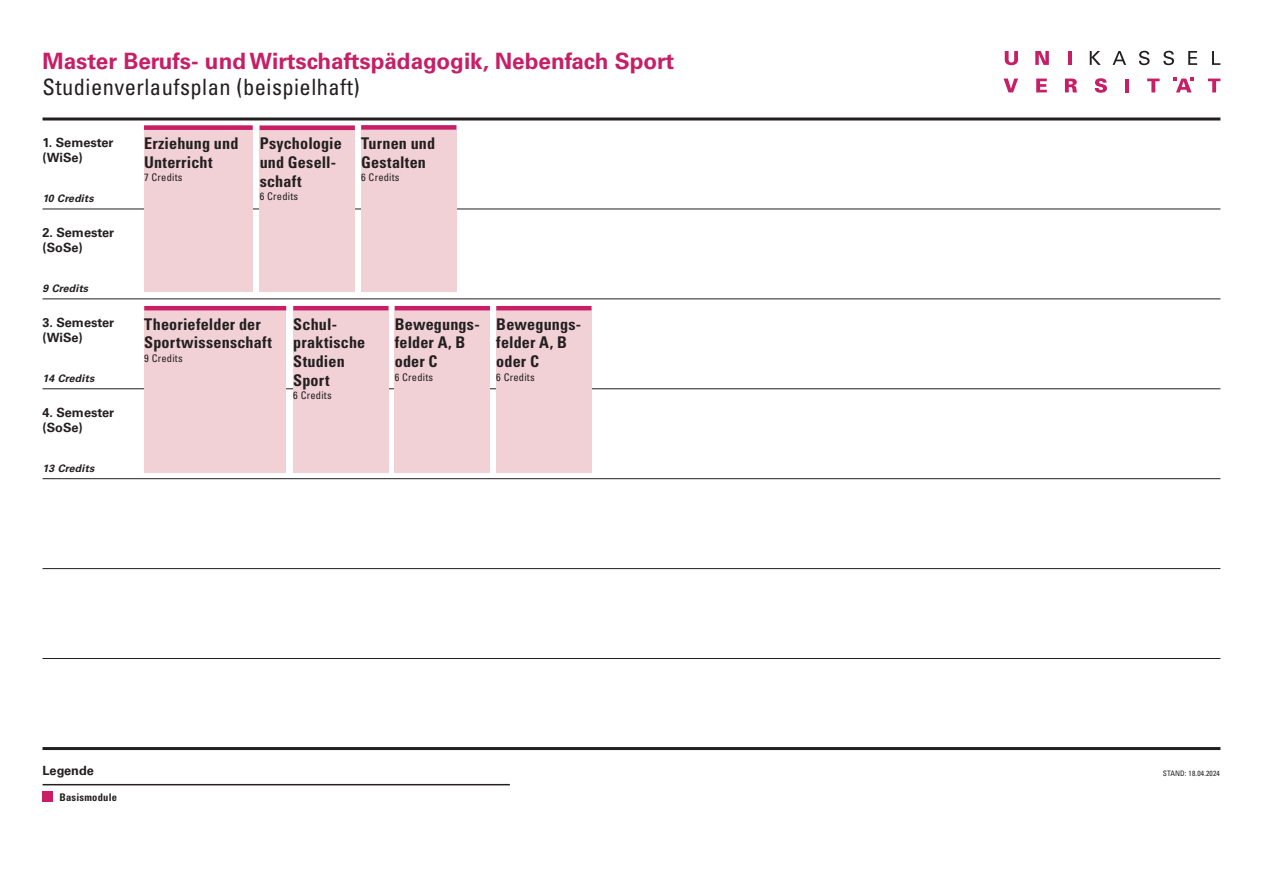
<style>
.page{position:relative;width:1263px;height:893px;background:#fff}
.page>*{position:absolute;margin:0;border:0;box-sizing:border-box;transform-origin:0 0}
.Überschrift{font:700 22.5px "Univers LT Std";color:#c71e66}
.Unterzeile{font:condensed 22.5px "Univers LT Std";letter-spacing:.02em;color:#231f20}
.Modul-Rot{font:700 condensed 16.2px/18.8px "Univers LT Std";letter-spacing:.01em;color:#231f20}
.Zwischenüberschrfit{font:700 12.75px/15.3px "Univers LT Std";color:#231f20}
.SWS{font:700 12.75px/15.3px "Univers LT Std";color:#231f20}
.SWS-2{font:condensed 10.5px "Univers LT Std";letter-spacing:.02em;color:#231f20}
.SWS-3{font:italic 700 10.5px "Univers LT Std";letter-spacing:.02em;color:#231f20}
.Text{font:700 condensed 10.5px "Univers LT Std";letter-spacing:.02em;color:#231f20}
.Text-2{font:condensed 7.5px "Univers LT Std";letter-spacing:.02em;color:#231f20}
</style>
<div class="page">
<svg style="left:1090px;top:51px;width:11px;height:14px"></svg>
<svg style="left:1112px;top:51px;width:14px;height:14px"></svg>
<svg style="left:1139px;top:51px;width:10px;height:14px"></svg>
<svg style="left:1163px;top:51px;width:11px;height:14px"></svg>
<svg style="left:1188px;top:51px;width:9px;height:14px"></svg>
<svg style="left:1212px;top:51px;width:8px;height:14px"></svg>
<svg style="left:1003px;top:79px;width:15px;height:13px"></svg>
<svg style="left:1036px;top:79px;width:11px;height:13px"></svg>
<svg style="left:1065px;top:79px;width:12px;height:13px"></svg>
<svg style="left:1095px;top:78px;width:12px;height:15px"></svg>
<hr style="left:1125px;top:79px;width:4px;height:13px;background:#c71e66">
<svg style="left:1147px;top:79px;width:12px;height:13px"></svg>
<svg style="left:1208px;top:79px;width:12px;height:13px"></svg>
<svg style="left:1005px;top:51px;width:13px;height:14px"></svg>
<svg style="left:1035px;top:51px;width:14px;height:14px"></svg>
<hr style="left:1068px;top:51px;width:4px;height:14px;background:#c71e66">
<svg style="left:1173px;top:77px;width:21px;height:15px"></svg>
<hr style="left:43px;top:747px;width:1177px;height:3px;background:#231f20">
<hr style="left:43px;top:209px;width:1177px;height:1px;background:#231f20">
<hr style="left:43px;top:298px;width:1177px;height:1px;background:#231f20">
<hr style="left:43px;top:658px;width:1177px;height:1px;background:#231f20">
<hr style="left:43px;top:568px;width:1177px;height:1px;background:#231f20">
<hr style="left:43px;top:478px;width:1177px;height:1px;background:#231f20">
<hr style="left:43px;top:388px;width:1177px;height:1px;background:#231f20">
<hr style="left:43px;top:117px;width:1177px;height:3px;background:#231f20">
<hr style="left:43px;top:784px;width:467px;height:1px;background:#231f20">
<div style="left:43px;top:791px;width:10px;height:11px;background:#c71e66"></div>
<div style="left:260px;top:126px;width:95px;height:166px;background:#f1d1d5"></div>
<hr style="left:260px;top:126px;width:95px;height:4px;background:#c71e66">
<div style="left:144px;top:125px;width:109px;height:167px;background:#f1d1d5"></div>
<div style="left:144px;top:125px;width:109px;height:5px;background:#c71e66"></div>
<div style="left:361px;top:125px;width:95px;height:167px;background:#f1d1d5"></div>
<div style="left:361px;top:125px;width:95px;height:5px;background:#c71e66"></div>
<div style="left:144px;top:306px;width:142px;height:166px;background:#f1d1d5"></div>
<hr style="left:144px;top:306px;width:142px;height:4px;background:#c71e66">
<div style="left:293px;top:306px;width:95px;height:166px;background:#f1d1d5"></div>
<hr style="left:293px;top:306px;width:95px;height:4px;background:#c71e66">
<div style="left:395px;top:306px;width:95px;height:166px;background:#f1d1d5"></div>
<hr style="left:395px;top:306px;width:95px;height:4px;background:#c71e66">
<div style="left:496px;top:306px;width:95px;height:166px;background:#f1d1d5"></div>
<hr style="left:496px;top:306px;width:95px;height:4px;background:#c71e66">
<h1 class="Überschrift" style="left:43px;top:48px;width:633px">Master Berufs- und Wirtschaftspädagogik, Nebenfach Sport</h1>
<p class="Unterzeile" style="left:43px;top:73px;width:319px">Studienverlaufsplan (beispielhaft)</p>
<h2 class="Modul-Rot" style="left:260px;top:134px;width:84px">Psychologie und Gesell&shy;schaft</h2>
<p class="SWS-2" style="left:260px;top:190px;width:40px">6 Credits</p>
<h2 class="Modul-Rot" style="left:361px;top:134px;width:76px">Turnen und<br>Gestalten</h2>
<p class="SWS-2" style="left:361px;top:171px;width:40px">6 Credits</p>
<h2 class="Modul-Rot" style="left:144px;top:134px;width:96px">Erziehung und<br>Unterricht</h2>
<p class="SWS-2" style="left:144px;top:171px;width:40px">7 Credits</p>
<p class="Zwischenüberschrfit" style="left:43px;top:135px;width:73px">1. Semester (WiSe)</p>
<p class="SWS-3" style="left:43px;top:192px;width:53px">10 Credits</p>
<p class="Zwischenüberschrfit" style="left:43px;top:225px;width:73px">2. Semester (SoSe)</p>
<p class="SWS-3" style="left:43px;top:282px;width:47px">9 Credits</p>
<p class="SWS" style="left:43px;top:315px;width:73px">3. Semester (WiSe)</p>
<p class="SWS-3" style="left:43px;top:372px;width:53px">14 Credits</p>
<p class="Zwischenüberschrfit" style="left:43px;top:405px;width:73px">4. Semester (SoSe)</p>
<p class="SWS-3" style="left:43px;top:462px;width:53px">13 Credits</p>
<h2 class="Modul-Rot" style="left:144px;top:314px;width:129px">Theoriefelder der<br>Sportwissenschaft</h2>
<p class="SWS-2" style="left:144px;top:351px;width:40px">9 Credits</p>
<h2 class="Modul-Rot" style="left:293px;top:314px;width:74px">Schul&shy;praktische<br>Studien<br>Sport</h2>
<p class="SWS-2" style="left:293px;top:389px;width:40px">6 Credits</p>
<h2 class="Modul-Rot" style="left:395px;top:314px;width:86px">Bewegungs&shy;felder A, B oder C</h2>
<p class="SWS-2" style="left:395px;top:370px;width:40px">6 Credits</p>
<h2 class="Modul-Rot" style="left:496px;top:314px;width:86px">Bewegungs&shy;felder A, B oder C</h2>
<p class="SWS-2" style="left:496px;top:370px;width:40px">6 Credits</p>
<p class="Zwischenüberschrfit" style="left:43px;top:763px;width:53px">Legende</p>
<p class="Text" style="left:60px;top:790px;width:59px">Basismodule</p>
<p class="Text-2" style="left:1163px;top:768px;width:59px">STAND: 18.04.2024</p>
</div>
